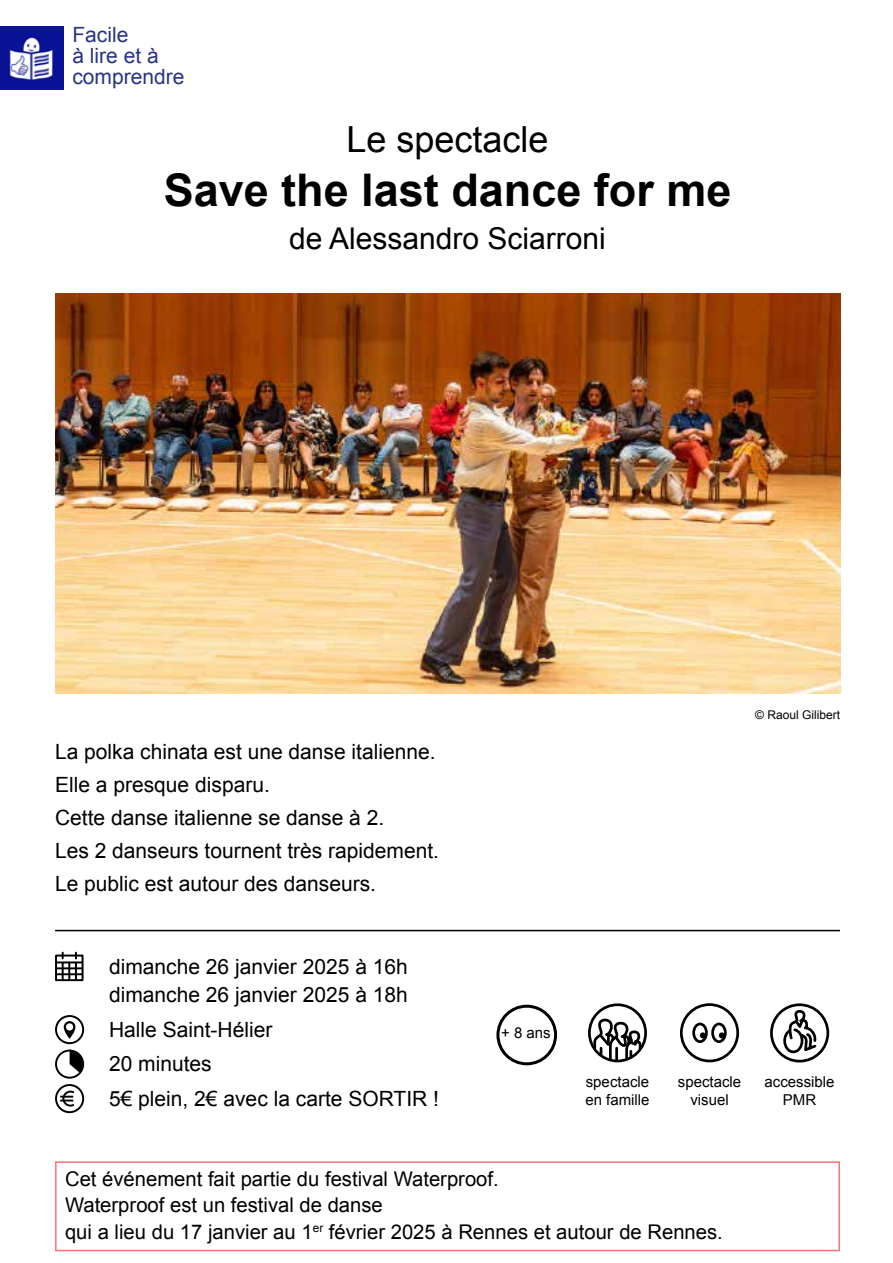
<style>
.page{position:relative;width:893px;height:1263px;background:#fff}
.page>*{position:absolute;margin:0;border:0;box-sizing:border-box;transform-origin:0 0}
.t1{font:700 45px "Arial";color:#000}
.t2{font:36px "Arial";color:#000}
.t3{font:30px "Arial";color:#000}
.t4{font:21px/33px "Arial";color:#000}
.t5{font:21px/21px "Arial";color:#283583}
.t6{font:20.25px/26.4px "Arial";color:#000}
.t7{font:15px/18px "Arial";color:#000;text-align:center}
.t8{font:12px "Arial";color:#000}
</style>
<div class="page">
<img style="left:55px;top:294px;width:785px;height:400px">
<div style="left:55px;top:954px;width:29px;height:27px;border:2px solid #000"></div>
<hr style="left:56px;top:961px;width:26px;height:2px;background:#000">
<hr style="left:56px;top:967px;width:26px;height:2px;background:#000">
<hr style="left:56px;top:973px;width:26px;height:2px;background:#000">
<svg style="left:62px;top:953px;width:15px;height:27px"></svg>
<div style="left:55px;top:1015px;width:29px;height:29px;border:2px solid #000;border-radius:50%"></div>
<svg style="left:65px;top:1022px;width:9px;height:15px"></svg>
<div style="left:64px;top:1021px;width:11px;height:17px;border:2px solid #000;border-radius:5px"></div>
<div style="left:66px;top:1023px;width:7px;height:7px;background:#fff;border-radius:50%"></div>
<div style="left:55px;top:1049px;width:29px;height:30px;border:2px solid #000;border-radius:50%"></div>
<svg style="left:70px;top:1050px;width:14px;height:23px"></svg>
<div style="left:55px;top:1084px;width:29px;height:29px;border:2px solid #000;border-radius:50%"></div>
<svg style="left:60px;top:1090px;width:15px;height:17px"></svg>
<hr style="left:55px;top:930px;width:785px;height:1px;background:#000">
<div style="left:55px;top:1161px;width:785px;height:90px;border:2px solid #ff7175"></div>
<svg style="left:700px;top:1032px;width:4px;height:6px"></svg>
<div style="left:692px;top:1022px;width:16px;height:21px;border:3px solid #000;border-radius:50%"></div>
<svg style="left:719px;top:1032px;width:4px;height:6px"></svg>
<div style="left:711px;top:1022px;width:16px;height:21px;border:3px solid #000;border-radius:50%"></div>
<div style="left:680px;top:1003px;width:59px;height:59px;border:3px solid #000;border-radius:50%"></div>
<div style="left:588px;top:1003px;width:59px;height:59px;border:3px solid #000;border-radius:50%"></div>
<svg style="left:592px;top:1016px;width:52px;height:46px"></svg>
<div style="left:770px;top:1003px;width:59px;height:59px;border:3px solid #000;border-radius:50%"></div>
<svg style="left:782px;top:1006px;width:36px;height:48px"></svg>
<div style="left:496px;top:1005px;width:61px;height:60px;border:3px solid #000;border-radius:50%"></div>
<img style="left:0;top:27px;width:64px;height:63px">
<p class="t5" style="left:72px;top:24px;width:114px">Facile<br>à lire et à comprendre</p>
<h2 class="t2" style="left:346px;top:116px;width:204px">Le spectacle</h2>
<h1 class="t1" style="left:164px;top:161px;width:569px">Save the last dance for me</h1>
<h3 class="t3" style="left:289px;top:219px;width:318px">de Alessandro Sciarroni</h3>
<p class="t4" style="left:55px;top:735px;width:386px">La polka chinata est une danse italienne.<br>Elle a presque disparu.<br>Cette danse italienne se danse à 2.<br>Les 2 danseurs tournent très rapidement.<br>Le public est autour des danseurs.</p>
<p class="t8" style="left:755px;top:707px;width:86px">© Raoul Gilibert</p>
<p class="t4" style="left:109px;top:952px;width:300px;line-height:28.5px">dimanche 26 janvier 2025 à 16h dimanche 26 janvier 2025 à 18h</p>
<p class="t4" style="left:109px;top:1012px;width:331px;line-height:34.5px">Halle Saint-Hélier<br>20 minutes<br>5€ plein, 2€ avec la carte SORTIR !</p>
<p class="t7" style="left:501px;top:1024px;width:51px">+ 8 ans</p>
<p class="t7" style="left:585px;top:1073px;width:66px;text-align:left">spectacle en famille</p>
<p class="t7" style="left:765px;top:1073px;width:72px">accessible<br>PMR</p>
<p class="t7" style="left:678px;top:1073px;width:65px">spectacle visuel</p>
<p class="t6" style="left:65px;top:1166px;width:659px">Cet événement fait partie du festival Waterproof.<br>Waterproof est un festival de danse<br>qui a lieu du 17 janvier au 1<sup>er</sup> février 2025 à Rennes et autour de Rennes.</p>
</div>
